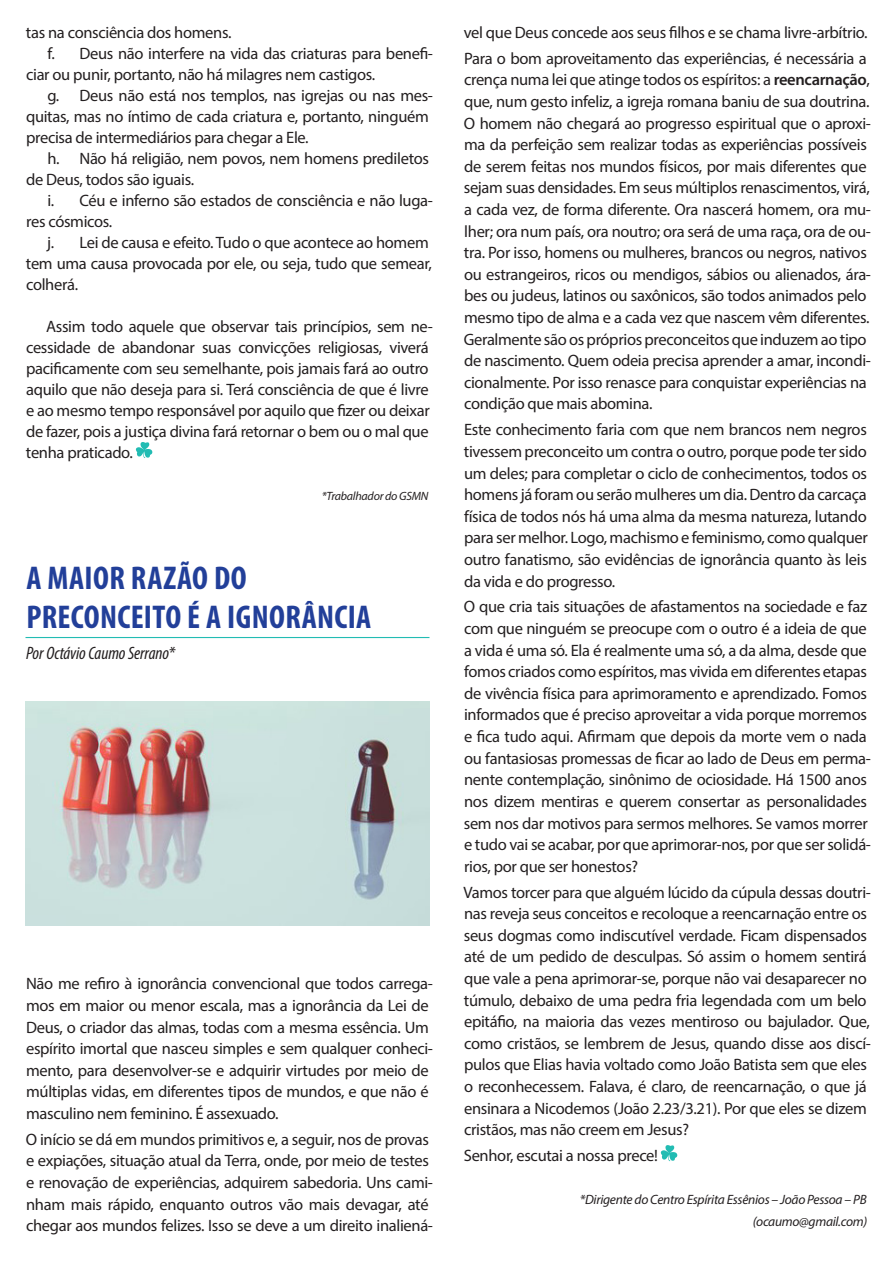
<style>
.page{position:relative;width:893px;height:1276px;background:#fff}
.page>*{position:absolute;margin:0;border:0;box-sizing:border-box;transform-origin:0 0}
.t1{font:700 condensed 33px/39px "Myriad Pro";letter-spacing:.01em;color:#223f99}
.t2{font:italic condensed 18px "Myriad Pro";letter-spacing:-.005em;color:#231f20}
.texto{font:16.5px/21.6px "Myriad Pro";letter-spacing:-.02em;color:#231f20}
.texto-2{font:italic 13.5px "Myriad Pro";letter-spacing:-.02em;color:#231f20}
.texto-3{font:italic 12px "Myriad Pro";letter-spacing:-.02em;color:#231f20}
.s1{font-weight:600}
</style>
<div class="page">
<svg style="left:661px;top:1145px;width:16px;height:16px"></svg>
<hr style="left:26px;top:637px;width:403px;height:1px;background:#22bcb3">
<svg style="left:136px;top:442px;width:16px;height:16px"></svg>
<img style="left:26px;top:701px;width:403px;height:224px">
<p class="texto" style="left:26px;top:21px;width:207px">tas na consciência dos homens.</p>
<p class="texto" style="left:26px;top:43px;width:408px;line-height:21px;text-indent:21px">f. Deus não interfere na vida das criaturas para benefi&shy;ciar ou punir, portanto, não há milagres nem castigos.</p>
<p class="texto" style="left:26px;top:85px;width:408px;line-height:21px;text-indent:21px">g. Deus não está nos templos, nas igrejas ou nas mes&shy;quitas, mas no íntimo de cada criatura e, portanto, ninguém precisa de intermediários para chegar a Ele.</p>
<p class="texto" style="left:26px;top:148px;width:404px;line-height:21px;text-indent:21px">h. Não há religião, nem povos, nem homens prediletos de Deus, todos são iguais.</p>
<p class="texto" style="left:26px;top:190px;width:408px;line-height:21px;text-indent:21px">i. Céu e inferno são estados de consciência e não luga&shy;res cósmicos.</p>
<p class="texto" style="left:26px;top:232px;width:407px;line-height:21px;text-indent:21px">j. Lei de causa e efeito. Tudo o que acontece ao homem tem uma causa provocada por ele, ou seja, tudo que semear, colherá.</p>
<p class="texto" style="left:26px;top:316px;width:409px;line-height:21px;text-indent:20px">Assim todo aquele que observar tais princípios, sem ne&shy;cessidade de abandonar suas convicções religiosas, viverá pacificamente com seu semelhante, pois jamais fará ao outro aquilo que não deseja para si. Terá consciência de que é livre e ao mesmo tempo responsável por aquilo que fizer ou deixar de fazer, pois a justiça divina fará retornar o bem ou o mal que tenha praticado.</p>
<p class="texto-3" style="left:322px;top:488px;width:108px">*Trabalhador do GSMN</p>
<p class="t1" style="left:27px;top:558px;width:346px">A MAIOR RAZÃO DO<br>PRECONCEITO É A IGNORÂNCIA</p>
<p class="t2" style="left:26px;top:642px;width:151px">Por Octávio Caumo Serrano*</p>
<p class="texto" style="left:26px;top:972px;width:408px">Não me refiro à ignorância convencional que todos carrega&shy;mos em maior ou menor escala, mas a ignorância da Lei de Deus, o criador das almas, todas com a mesma essência. Um espírito imortal que nasceu simples e sem qualquer conheci&shy;mento, para desenvolver-se e adquirir virtudes por meio de múltiplas vidas, em diferentes tipos de mundos, e que não é masculino nem feminino. É assexuado.</p>
<p class="texto" style="left:26px;top:1128px;width:409px">O início se dá em mundos primitivos e, a seguir, nos de provas e expiações, situação atual da Terra, onde, por meio de testes e renovação de experiências, adquirem sabedoria. Uns cami&shy;nham mais rápido, enquanto outros vão mais devagar, até chegar aos mundos felizes. Isso se deve a um direito inaliená-</p>
<p class="texto" style="left:464px;top:21px;width:405px">vel que Deus concede aos seus filhos e se chama livre-arbítrio.</p>
<p class="texto" style="left:464px;top:47px;width:409px">Para o bom aproveitamento das experiências, é necessária a crença numa lei que atinge todos os espíritos: a <span class="s1">reencarnação</span>, que, num gesto infeliz, a igreja romana baniu de sua doutrina.<br>O homem não chegará ao progresso espiritual que o aproxi&shy;ma da perfeição sem realizar todas as experiências possíveis de serem feitas nos mundos físicos, por mais diferentes que sejam suas densidades. Em seus múltiplos renascimentos, virá, a cada vez, de forma diferente. Ora nascerá homem, ora mu&shy;lher; ora num país, ora noutro; ora será de uma raça, ora de ou&shy;tra. Por isso, homens ou mulheres, brancos ou negros, nativos ou estrangeiros, ricos ou mendigos, sábios ou alienados, ára&shy;bes ou judeus, latinos ou saxônicos, são todos animados pelo mesmo tipo de alma e a cada vez que nascem vêm diferentes.<br>Geralmente são os próprios preconceitos que induzem ao tipo de nascimento. Quem odeia precisa aprender a amar, incondi&shy;cionalmente. Por isso renasce para conquistar experiências na condição que mais abomina.</p>
<p class="texto" style="left:464px;top:419px;width:405px;text-align:justify">Este conhecimento faria com que nem brancos nem negros tivessem preconceito um contra o outro, porque pode ter sido um deles; para completar o ciclo de conhecimentos, todos os homens já foram ou serão mulheres um dia. Dentro da carcaça física de todos nós há uma alma da mesma natureza, lutando para ser melhor. Logo, machismo e feminismo, como qualquer outro fanatismo, são evidências de ignorância quanto às leis da vida e do progresso.</p>
<p class="texto" style="left:464px;top:596px;width:409px">O que cria tais situações de afastamentos na sociedade e faz com que ninguém se preocupe com o outro é a ideia de que a vida é uma só. Ela é realmente uma só, a da alma, desde que fomos criados como espíritos, mas vivida em diferentes etapas de vivência física para aprimoramento e aprendizado. Fomos informados que é preciso aproveitar a vida porque morremos e fica tudo aqui. Afirmam que depois da morte vem o nada ou fantasiosas promessas de ficar ao lado de Deus em perma&shy;nente contemplação, sinônimo de ociosidade. Há 1500 anos nos dizem mentiras e querem consertar as personalidades sem nos dar motivos para sermos melhores. Se vamos morrer e tudo vai se acabar, por que aprimorar-nos, por que ser solidá&shy;rios, por que ser honestos?</p>
<p class="texto" style="left:463px;top:881px;width:409px">Vamos torcer para que alguém lúcido da cúpula dessas doutri&shy;nas reveja seus conceitos e recoloque a reencarnação entre os seus dogmas como indiscutível verdade. Ficam dispensados até de um pedido de desculpas. Só assim o homem sentirá que vale a pena aprimorar-se, porque não vai desaparecer no túmulo, debaixo de uma pedra fria legendada com um belo epitáfio, na maioria das vezes mentiroso ou bajulador. Que, como cristãos, se lembrem de Jesus, quando disse aos discí&shy;pulos que Elias havia voltado como João Batista sem que eles o reconhecessem. Falava, é claro, de reencarnação, o que já ensinara a Nicodemos (João 2.23/3.21). Por que eles se dizem cristãos, mas não creem em Jesus?</p>
<p class="texto" style="left:464px;top:1144px;width:196px">Senhor, escutai a nossa prece!</p>
<p class="texto-2" style="left:580px;top:1191px;width:288px">*Dirigente do Centro Espírita Essênios – João Pessoa – PB</p>
<p class="texto-2" style="left:753px;top:1213px;width:116px">(ocaumo@gmail.com)</p>
</div>
